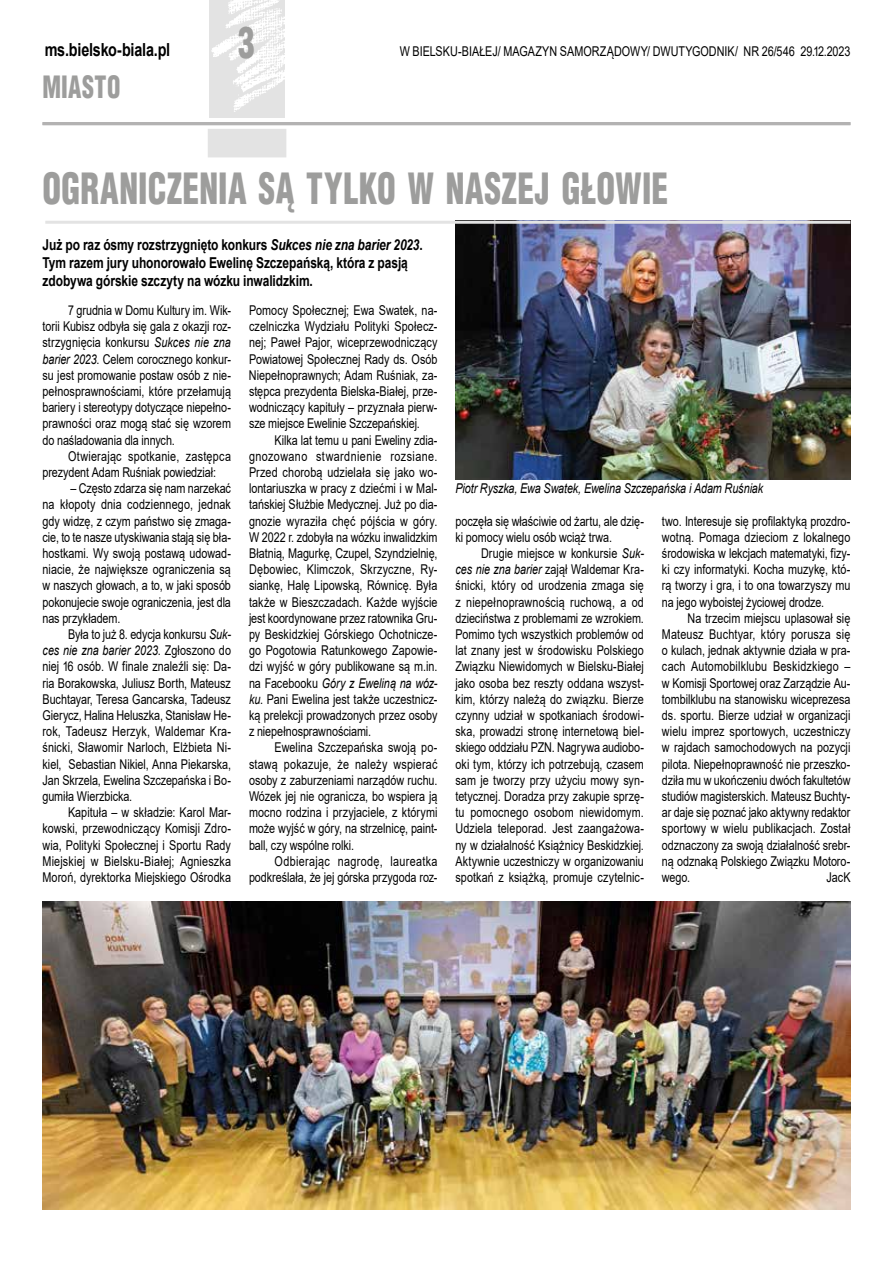
<style>
.page{position:relative;width:893px;height:1263px;background:#fff}
.page>*{position:absolute;margin:0;border:0;box-sizing:border-box;transform-origin:0 0}
.t1{font:900 42px "Switzerland Cond";letter-spacing:.015em;color:#9d9d9c;scale:.8 1}
.t2{font:900 30px "Switzerland Cond";letter-spacing:.02em;color:#9d9d9c;scale:.8 1}
.t3{font:700 18px "Arial";letter-spacing:-.015em;color:#000;scale:.8 1}
.t4{font:700 15px/18px "Arial";letter-spacing:-.005em;color:#000;scale:.8 1}
.t5{font:13.5px/16.2px "Arial";letter-spacing:-.005em;color:#000;text-align:justify;scale:.8 1}
.t6{font:italic 13.5px "Arial";letter-spacing:-.01em;color:#000;scale:.8 1}
.s1{font-style:italic}
</style>
<div class="page">
<img style="left:209px;top:0;width:76px;height:117px">
<div style="left:208px;top:129px;width:78px;height:28px;background:#e3e3e3"></div>
<hr style="left:43px;top:122px;width:807px;height:3px;background:#b3b2b2">
<img style="left:455px;top:224px;width:395px;height:256px">
<img style="left:43px;top:901px;width:807px;height:308px">
<hr style="left:45px;top:221px;width:805px;height:3px;background:#e3e3e3">
<h3 class="t3" style="left:45px;top:37px;width:158px">ms.bielsko-biala.pl</h3>
<h2 class="t2" style="left:43px;top:68px;width:99px">MIASTO</h2>
<h1 class="t1" style="left:238px;top:16px;width:22px">3</h1>
<p class="t5" style="left:400px;top:43px;width:565px">W BIELSKU-BIAŁEJ/ MAGAZYN SAMORZĄDOWY/ DWUTYGODNIK/ NR 26/546 29.12.2023</p>
<h1 class="t1" style="left:43px;top:162px;width:784px">OGRANICZENIA SĄ TYLKO W NASZEJ GŁOWIE</h1>
<p class="t4" style="left:43px;top:236px;width:477px">Już po raz ósmy rozstrzygnięto konkurs <span class="s1">Sukces nie zna barier 2023</span>.<br>Tym razem jury uhonorowało Ewelinę Szczepańską, która z pasją zdobywa górskie szczyty na wózku inwalidzkim.</p>
<p class="t5" style="left:249px;top:302px;width:237px">Pomocy Społecznej; Ewa Swatek, na&shy;czelniczka Wydziału Polityki Społecz&shy;nej; Paweł Pajor, wiceprzewodniczący Powiatowej Społecznej Rady ds. Osób Niepełnoprawnych; Adam Ruśniak, za&shy;stępca prezydenta Bielska-Białej, prze&shy;wodniczący kapituły – przyznała pierw&shy;sze miejsce Ewelinie Szczepańskiej.</p>
<p class="t5" style="left:249px;top:432px;width:237px;text-indent:26px">Kilka lat temu u pani Eweliny zdia&shy;gnozowano stwardnienie rozsiane.<br>Przed chorobą udzielała się jako wo&shy;lontariuszka w pracy z dziećmi i w Mal&shy;tańskiej Służbie Medycznej. Już po dia&shy;gnozie wyraziła chęć pójścia w góry.<br>W 2022 r. zdobyła na wózku inwalidzkim Błatnią, Magurkę, Czupel, Szyndzielnię, Dębowiec, Klimczok, Skrzyczne, Ry&shy;siankę, Halę Lipowską, Równicę. Była także w Bieszczadach. Każde wyjście jest koordynowane przez ratownika Gru&shy;py Beskidzkiej Górskiego Ochotnicze&shy;go Pogotowia Ratunkowego Zapowie&shy;dzi wyjść w góry publikowane są m.in. na Facebooku <span class="s1">Góry z Eweliną na wóz&shy;ku</span>. Pani Ewelina jest także uczestnicz&shy;ką prelekcji prowadzonych przez osoby z niepełnosprawnościami.</p>
<p class="t5" style="left:249px;top:739px;width:237px;text-indent:26px">Ewelina Szczepańska swoją po&shy;stawą pokazuje, że należy wspierać osoby z zaburzeniami narządów ruchu.<br>Wózek jej nie ogranicza, bo wspiera ją mocno rodzina i przyjaciele, z którymi może wyjść w góry, na strzelnicę, paint&shy;ball, czy wspólne rolki.</p>
<p class="t5" style="left:249px;top:853px;width:237px;text-align:right">Odbierając nagrodę, laureatka podkreślała, że jej górska przygoda roz-</p>
<p class="t5" style="left:43px;top:302px;width:237px;text-indent:26px">7 grudnia w Domu Kultury im. Wik&shy;torii Kubisz odbyła się gala z okazji roz&shy;strzygnięcia konkursu <span class="s1">Sukces nie zna barier 2023</span>. Celem corocznego konkur&shy;su jest promowanie postaw osób z nie&shy;pełnosprawnościami, które przełamują bariery i stereotypy dotyczące niepełno&shy;prawności oraz mogą stać się wzorem do naśladowania dla innych.</p>
<p class="t5" style="left:43px;top:448px;width:237px;text-indent:26px">Otwierając spotkanie, zastępca prezydent Adam Ruśniak powiedział:</p>
<p class="t5" style="left:42px;top:480px;width:237px;text-indent:28px">– Często zdarza się nam narzekać na kłopoty dnia codziennego, jednak gdy widzę, z czym państwo się zmaga&shy;cie, to te nasze utyskiwania stają się bła&shy;hostkami. Wy swoją postawą udowad&shy;niacie, że największe ograniczenia są w naszych głowach, a to, w jaki sposób pokonujecie swoje ograniczenia, jest dla nas przykładem.</p>
<p class="t5" style="left:43px;top:626px;width:237px;text-indent:26px">Była to już 8. edycja konkursu <span class="s1">Suk&shy;ces nie zna barier 2023</span>. Zgłoszono do niej 16 osób. W finale znaleźli się: Da&shy;ria Borakowska, Juliusz Borth, Mateusz Buchtayar, Teresa Gancarska, Tadeusz Gierycz, Halina Heluszka, Stanisław He&shy;rok, Tadeusz Herzyk, Waldemar Kra&shy;śnicki, Sławomir Narloch, Elżbieta Ni&shy;kiel, Sebastian Nikiel, Anna Piekarska, Jan Skrzela, Ewelina Szczepańska i Bo&shy;gumiła Wierzbicka.</p>
<p class="t5" style="left:43px;top:804px;width:237px;text-indent:26px">Kapituła – w składzie: Karol Mar&shy;kowski, przewodniczący Komisji Zdro&shy;wia, Polityki Społecznej i Sportu Rady Miejskiej w Bielsku-Białej; Agnieszka Moroń, dyrektorka Miejskiego Ośrodka</p>
<p class="t6" style="left:455px;top:480px;width:386px">Piotr Ryszka, Ewa Swatek, Ewelina Szczepańska i Adam Ruśniak</p>
<p class="t5" style="left:662px;top:513px;width:237px">two. Interesuje się profilaktyką prozdro&shy;wotną. Pomaga dzieciom z lokalnego środowiska w lekcjach matematyki, fizy&shy;ki czy informatyki. Kocha muzykę, któ&shy;rą tworzy i gra, i to ona towarzyszy mu na jego wyboistej życiowej drodze.</p>
<p class="t5" style="left:662px;top:610px;width:237px;text-indent:26px">Na trzecim miejscu uplasował się Mateusz Buchtyar, który porusza się o kulach, jednak aktywnie działa w pra&shy;cach Automobilklubu Beskidzkiego – w Komisji Sportowej oraz Zarządzie Au&shy;tombilklubu na stanowisku wiceprezesa ds. sportu. Bierze udział w organizacji wielu imprez sportowych, uczestniczy w rajdach samochodowych na pozycji pilota. Niepełnoprawność nie przeszko&shy;dziła mu w ukończeniu dwóch fakultetów studiów magisterskich. Mateusz Buchty&shy;ar daje się poznać jako aktywny redaktor sportowy w wielu publikacjach. Został odznaczony za swoją działalność srebr&shy;ną odznaką Polskiego Związku Motoro&shy;wego.</p>
<p class="t5" style="left:455px;top:513px;width:237px">poczęła się właściwie od żartu, ale dzię&shy;ki pomocy wielu osób wciąż trwa.</p>
<p class="t5" style="left:455px;top:545px;width:237px;text-indent:26px">Drugie miejsce w konkursie <span class="s1">Suk&shy;ces nie zna barier</span> zajął Waldemar Kra&shy;śnicki, który od urodzenia zmaga się z niepełnoprawnością ruchową, a od dzieciństwa z problemami ze wzrokiem.<br>Pomimo tych wszystkich problemów od lat znany jest w środowisku Polskiego Związku Niewidomych w Bielsku-Białej jako osoba bez reszty oddana wszyst&shy;kim, którzy należą do związku. Bierze czynny udział w spotkaniach środowi&shy;ska, prowadzi stronę internetową biel&shy;skiego oddziału PZN. Nagrywa audiobo&shy;oki tym, którzy ich potrzebują, czasem sam je tworzy przy użyciu mowy syn&shy;tetycznej. Doradza przy zakupie sprzę&shy;tu pomocnego osobom niewidomym.<br>Udziela teleporad. Jest zaangażowa&shy;ny w działalność Książnicy Beskidzkiej.<br>Aktywnie uczestniczy w organizowaniu spotkań z książką, promuje czytelnic-</p>
<p class="t5" style="left:827px;top:869px;width:31px">JacK</p>
</div>
